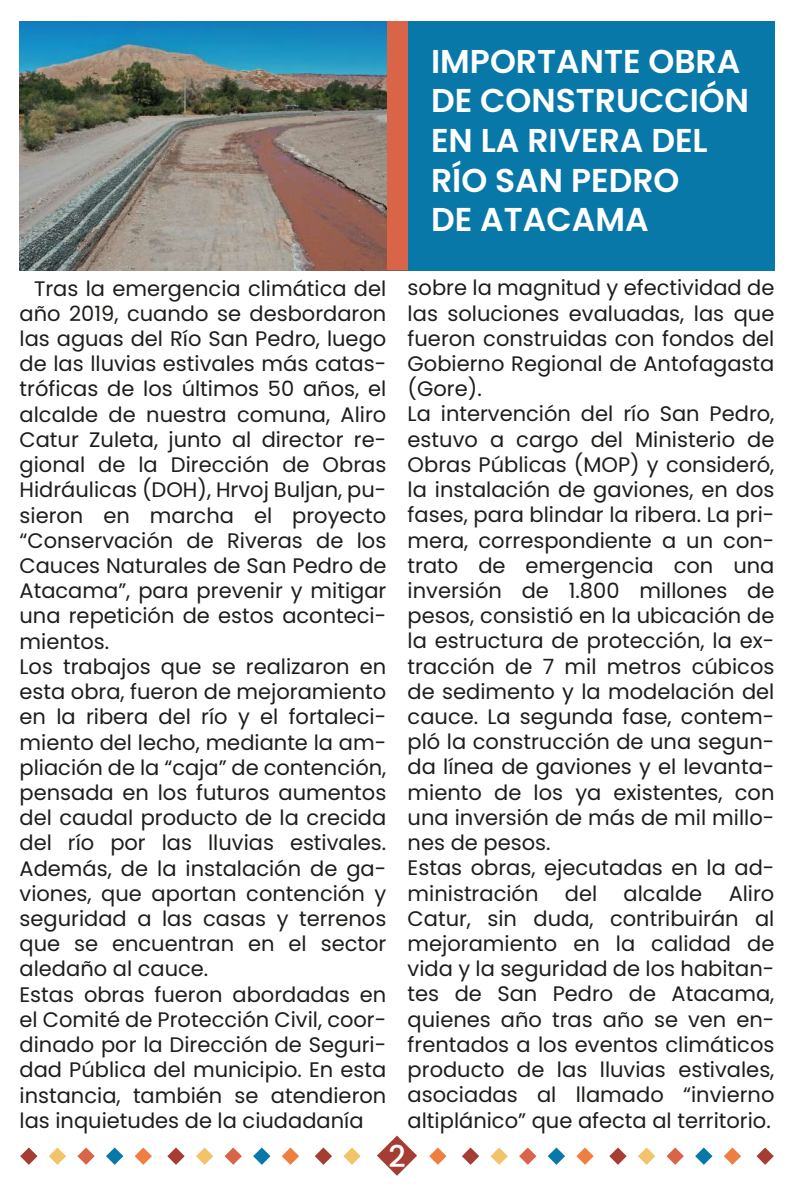
<style>
.page{position:relative;width:794px;height:1194px;background:#fff}
.page>*{position:absolute;margin:0;border:0;box-sizing:border-box;transform-origin:0 0}
.t1{font:600 33px/39.6px "Poppins";color:#fff}
.t2{font:500 30px "Poppins";color:#fff}
.t3{font:21px/25.2px "Poppins";color:#1d1d1b}
</style>
<div class="page">
<svg style="left:377px;top:1135px;width:40px;height:40px"></svg>
<img style="left:20px;top:21px;width:388px;height:249px">
<div style="left:408px;top:21px;width:366px;height:250px;background:#0878a8"></div>
<div style="left:386px;top:21px;width:21px;height:249px;background:#da6448"></div>
<svg style="left:20px;top:1147px;width:18px;height:17px"></svg>
<svg style="left:49px;top:1147px;width:17px;height:17px"></svg>
<svg style="left:77px;top:1147px;width:18px;height:17px"></svg>
<svg style="left:106px;top:1147px;width:17px;height:17px"></svg>
<svg style="left:135px;top:1147px;width:17px;height:17px"></svg>
<svg style="left:167px;top:1147px;width:18px;height:17px"></svg>
<svg style="left:196px;top:1147px;width:17px;height:17px"></svg>
<svg style="left:225px;top:1147px;width:17px;height:17px"></svg>
<svg style="left:253px;top:1147px;width:17px;height:17px"></svg>
<svg style="left:282px;top:1147px;width:17px;height:17px"></svg>
<svg style="left:315px;top:1147px;width:17px;height:17px"></svg>
<svg style="left:343px;top:1147px;width:18px;height:17px"></svg>
<svg style="left:429px;top:1147px;width:17px;height:17px"></svg>
<svg style="left:462px;top:1147px;width:17px;height:17px"></svg>
<svg style="left:490px;top:1147px;width:18px;height:17px"></svg>
<svg style="left:519px;top:1147px;width:17px;height:17px"></svg>
<svg style="left:548px;top:1147px;width:17px;height:17px"></svg>
<svg style="left:576px;top:1147px;width:18px;height:17px"></svg>
<svg style="left:609px;top:1147px;width:18px;height:17px"></svg>
<svg style="left:638px;top:1147px;width:17px;height:17px"></svg>
<svg style="left:666px;top:1147px;width:18px;height:17px"></svg>
<svg style="left:695px;top:1147px;width:17px;height:17px"></svg>
<svg style="left:724px;top:1147px;width:17px;height:17px"></svg>
<svg style="left:756px;top:1147px;width:18px;height:17px"></svg>
<h1 class="t1" style="left:431px;top:41px;width:319px">IMPORTANTE OBRA<br>DE CONSTRUCCIÓN<br>EN LA RIVERA DEL<br>RÍO SAN PEDRO<br>DE ATACAMA</h1>
<p class="t3" style="left:20px;top:276px;width:368px;text-indent:15px">Tras la emergencia climática del año 2019, cuando se desbordaron las aguas del Río San Pedro, luego de las lluvias estivales más catas&shy;tróficas de los últimos 50 años, el alcalde de nuestra comuna, Aliro<br>Catur Zuleta, junto al director re&shy;gional de la Dirección de Obras<br>Hidráulicas (DOH), Hrvoj Buljan, pu&shy;sieron en marcha el proyecto “Conservación de Riveras de los<br>Cauces Naturales de San Pedro de<br>Atacama”, para prevenir y mitigar una repetición de estos aconteci&shy;mientos.<br>Los trabajos que se realizaron en esta obra, fueron de mejoramiento en la ribera del río y el fortaleci&shy;miento del lecho, mediante la am&shy;pliación de la “caja” de contención, pensada en los futuros aumentos del caudal producto de la crecida del río por las lluvias estivales.<br>Además, de la instalación de ga&shy;viones, que aportan contención y seguridad a las casas y terrenos que se encuentran en el sector aledaño al cauce.<br>Estas obras fueron abordadas en el Comité de Protección Civil, coor&shy;dinado por la Dirección de Seguri&shy;dad Pública del municipio. En esta instancia, también se atendieron las inquietudes de la ciudadanía</p>
<p class="t3" style="left:408px;top:275px;width:368px">sobre la magnitud y efectividad de las soluciones evaluadas, las que fueron construidas con fondos del<br>Gobierno Regional de Antofagasta (Gore).<br>La intervención del río San Pedro, estuvo a cargo del Ministerio de<br>Obras Públicas (MOP) y consideró, la instalación de gaviones, en dos fases, para blindar la ribera. La pri&shy;mera, correspondiente a un con&shy;trato de emergencia con una inversión de 1.800 millones de pesos, consistió en la ubicación de la estructura de protección, la ex&shy;tracción de 7 mil metros cúbicos de sedimento y la modelación del cauce. La segunda fase, contem&shy;pló la construcción de una segun&shy;da línea de gaviones y el levanta&shy;miento de los ya existentes, con una inversión de más de mil millo&shy;nes de pesos.<br>Estas obras, ejecutadas en la ad&shy;ministración</p>
<p class="t3" style="left:408px;top:880px;width:368px;text-align:justify;text-indent:321px">Aliro Catur, sin duda, contribuirán al mejoramiento en la calidad de vida y la seguridad de los habitan&shy;tes de San Pedro de Atacama, quienes año tras año se ven en&shy;frentados a los eventos climáticos producto de las lluvias estivales, asociadas al llamado “invierno altiplánico” que afecta al territorio.</p>
<p class="t3" style="left:565px;top:880px;width:34px">del</p>
<p class="t3" style="left:623px;top:880px;width:80px">alcalde</p>
<h2 class="t2" style="left:388px;top:1138px;width:19px">2</h2>
</div>
